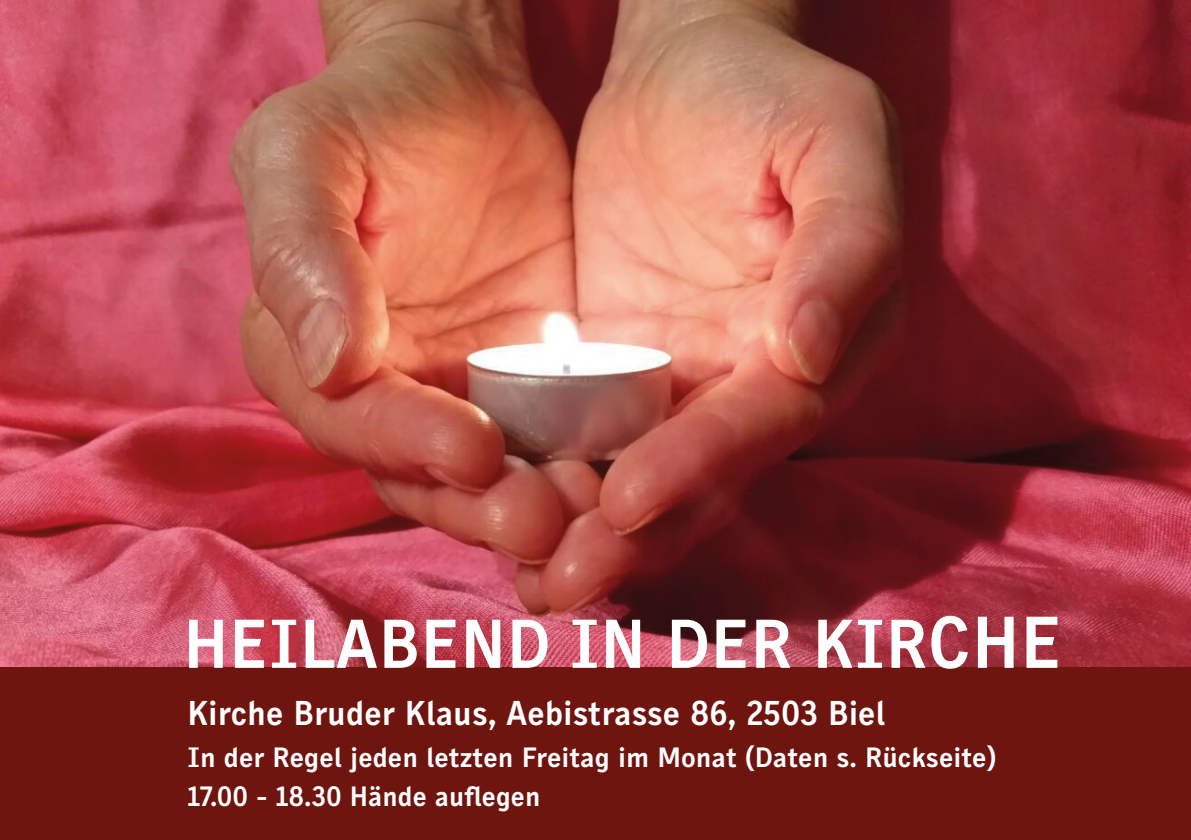
<style>
.page{position:relative;width:1191px;height:840px;background:#fff}
.page>*{position:absolute;margin:0;border:0;box-sizing:border-box;transform-origin:0 0}
.t1{font:69px "Skopex Gothic Bld";letter-spacing:.01em;color:#fff}
.t2{font:34.4px "Skopex Gothic Bld";color:#fff}
.t3{font:28px "Skopex Gothic Bld";color:#fff}
.s1{font-size:73.2px}
</style>
<div class="page">
<img style="left:0;top:0;width:1191px;height:667px">
<div style="left:0;top:667px;width:1191px;height:172px;background:#6f1510"></div>
<p class="t1" style="left:183px;top:601px;width:880px">HEILABEND IN DER KIR<span class="s1">CHE</span></p>
<p class="t2" style="left:187px;top:692px;width:699px">Kirche Bruder Klaus, Aebistrasse 86, 2503 Biel</p>
<p class="t3" style="left:187px;top:739px;width:810px">In der Regel jeden letzten Freitag im Monat (Daten s. Rückseite)</p>
<p class="t3" style="left:187px;top:779px;width:354px">17.00 - 18.30 Hände auflegen</p>
</div>
